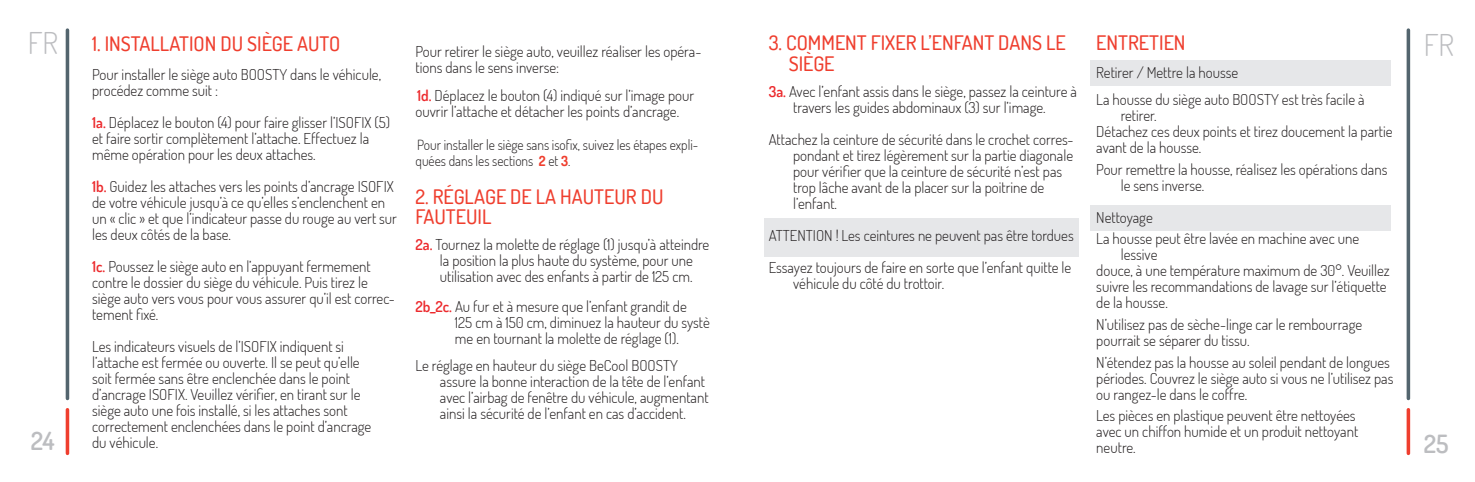
<style>
.page{position:relative;width:1475px;height:482px;background:#fff}
.page>*{position:absolute;margin:0;border:0;box-sizing:border-box;transform-origin:0 0}
.t1{font:300 30px "Dosis";color:#bcbdc0}
.t2{font:600 25px "Dosis";color:#bcbdc0}
.titulo_apartados{font:500 20px/20.4px "Dosis";color:#ef3e2e}
.texto{font:300 15px/16px "Dosis";color:#231f20}
.texto-2{font:300 14px/16.8px "Dosis";color:#231f20}
.s1{font-weight:600;color:#ec2a2d}
.s2{font-weight:700;color:#ef3e2e}
</style>
<div class="page">
<hr style="left:1406px;top:30px;width:3px;height:368px;background:#53656e">
<hr style="left:66px;top:30px;width:3px;height:368px;background:#53656e">
<hr style="left:1406px;top:410px;width:3px;height:43px;background:#ef3e2e">
<hr style="left:66px;top:410px;width:3px;height:43px;background:#ef3e2e">
<div style="left:1090px;top:61px;width:300px;height:25px;background:#e6e7e9"></div>
<div style="left:1090px;top:205px;width:300px;height:26px;background:#e6e7e9"></div>
<div style="left:764px;top:218px;width:315px;height:39px;background:#e6e7e9"></div>
<h1 class="t1" style="left:28px;top:23px;width:32px">FR</h1>
<h1 class="t1" style="left:1423px;top:25px;width:32px">FR</h1>
<p class="titulo_apartados" style="left:92px;top:33px;width:249px">1. INSTALLATION DU SIÈGE AUTO</p>
<p class="texto" style="left:92px;top:66px;width:290px">Pour installer le siège auto BOOSTY dans le véhicule,</p>
<p class="texto" style="left:92px;top:82px;width:127px">procédez comme suit :</p>
<p class="texto" style="left:92px;top:114px;width:299px"><span class="s1">1a.</span> Déplacez le bouton (4) pour faire glisser l’ISOFIX (5)</p>
<p class="texto" style="left:92px;top:130px;width:278px">et faire sortir complètement l’attache. Effectuez la</p>
<p class="texto" style="left:92px;top:146px;width:225px">même opération pour les deux attaches.</p>
<p class="texto" style="left:92px;top:178px;width:303px"><span class="s1">1b.</span> Guidez les attaches vers les points d’ancrage ISOFIX</p>
<p class="texto" style="left:92px;top:194px;width:294px">de votre véhicule jusqu’à ce qu’elles s’enclenchent en</p>
<p class="texto" style="left:92px;top:210px;width:306px">un « clic » et que l’indicateur passe du rouge au vert sur</p>
<p class="texto" style="left:92px;top:226px;width:140px">les deux côtés de la base.</p>
<p class="texto" style="left:92px;top:258px;width:280px"><span class="s1">1c.</span> Poussez le siège auto en l’appuyant fermement</p>
<p class="texto" style="left:92px;top:274px;width:277px">contre le dossier du siège du véhicule. Puis tirez le</p>
<p class="texto" style="left:92px;top:290px;width:304px">siège auto vers vous pour vous assurer qu’il est correc-</p>
<p class="texto" style="left:92px;top:306px;width:68px">tement fixé.</p>
<p class="texto" style="left:92px;top:338px;width:253px">Les indicateurs visuels de l’ISOFIX indiquent si</p>
<p class="texto" style="left:92px;top:354px;width:269px">l’attache est fermée ou ouverte. Il se peut qu’elle</p>
<p class="texto" style="left:92px;top:370px;width:259px">soit fermée sans être enclenchée dans le point</p>
<p class="texto" style="left:92px;top:386px;width:270px">d’ancrage ISOFIX. Veuillez vérifier, en tirant sur le</p>
<p class="texto" style="left:92px;top:402px;width:257px">siège auto une fois installé, si les attaches sont</p>
<p class="texto" style="left:92px;top:418px;width:281px">correctement enclenchées dans le point d’ancrage</p>
<p class="texto" style="left:92px;top:434px;width:67px">du véhicule.</p>
<p class="titulo_apartados" style="left:1096px;top:32px;width:91px">ENTRETIEN</p>
<p class="texto" style="left:1096px;top:64px;width:143px">Retirer / Mettre la housse</p>
<p class="texto" style="left:1120px;top:91px;width:245px;text-indent:-24px">La housse du siège auto BOOSTY est très facile à retirer.</p>
<p class="texto" style="left:1096px;top:123px;width:298px">Détachez ces deux points et tirez doucement la partie</p>
<p class="texto" style="left:1096px;top:139px;width:106px">avant de la housse.</p>
<p class="texto" style="left:1120px;top:161px;width:268px;text-indent:-24px">Pour remettre la housse, réalisez les opérations dans le sens inverse.</p>
<p class="texto" style="left:1096px;top:209px;width:58px">Nettoyage</p>
<p class="texto" style="left:1120px;top:230px;width:240px;text-indent:-24px">La housse peut être lavée en machine avec une lessive</p>
<p class="texto" style="left:1096px;top:262px;width:295px">douce, à une température maximum de 30°. Veuillez</p>
<p class="texto" style="left:1096px;top:278px;width:292px">suivre les recommandations de lavage sur l’étiquette</p>
<p class="texto" style="left:1096px;top:294px;width:73px">de la housse.</p>
<p class="texto" style="left:1096px;top:316px;width:267px">N’utilisez pas de sèche-linge car le rembourrage</p>
<p class="texto" style="left:1096px;top:332px;width:155px">pourrait se séparer du tissu.</p>
<p class="texto" style="left:1096px;top:354px;width:295px">N’étendez pas la housse au soleil pendant de longues</p>
<p class="texto" style="left:1096px;top:370px;width:298px">périodes. Couvrez le siège auto si vous ne l’utilisez pas</p>
<p class="texto" style="left:1096px;top:386px;width:152px">ou rangez-le dans le coffre.</p>
<p class="texto" style="left:1096px;top:407px;width:261px">Les pièces en plastique peuvent être nettoyées</p>
<p class="texto" style="left:1096px;top:423px;width:263px">avec un chiffon humide et un produit nettoyant</p>
<p class="texto" style="left:1096px;top:439px;width:41px">neutre.</p>
<p class="titulo_apartados" style="left:788px;top:32px;width:279px;text-indent:-20px">3. COMMENT FIXER L’ENFANT DANS LE<br>SIÈGE</p>
<p class="texto" style="left:768px;top:83px;width:310px;text-align:center"><span class="s1">3a.</span> Avec l’enfant assis dans le siège, passez la ceinture à travers les guides abdominaux (3) sur l’image.</p>
<p class="texto" style="left:793px;top:131px;width:282px;text-indent:-24px">Attachez la ceinture de sécurité dans le crochet corres&shy;pondant et tirez légèrement sur la partie diagonale pour vérifier que la ceinture de sécurité n’est pas trop lâche avant de la placer sur la poitrine de l’enfant.</p>
<p class="texto" style="left:768px;top:227px;width:306px">ATTENTION ! Les ceintures ne peuvent pas être tordues</p>
<p class="texto" style="left:793px;top:259px;width:279px;text-indent:-24px">Essayez toujours de faire en sorte que l’enfant quitte le véhicule du côté du trottoir.</p>
<p class="texto" style="left:415px;top:43px;width:287px">Pour retirer le siège auto, veuillez réaliser les opéra-</p>
<p class="texto" style="left:415px;top:59px;width:145px">tions dans le sens inverse:</p>
<p class="texto" style="left:415px;top:87px;width:280px"><span class="s1">1d.</span> Déplacez le bouton (4) indiqué sur l’image pour ouvrir l’attache et détacher les points d’ancrage.</p>
<p class="texto-2" style="left:415px;top:136px;width:284px">Pour installer le siège sans isofix, suivez les étapes expli&shy;quées dans les sections <span class="s2">2</span> et <span class="s2">3</span>.</p>
<p class="titulo_apartados" style="left:415px;top:186px;width:249px">2. RÉGLAGE DE LA HAUTEUR DU<br>FAUTEUIL</p>
<p class="texto" style="left:415px;top:236px;width:295px;text-align:center"><span class="s1">2a.</span> Tournez la molette de réglage (1) jusqu’à atteindre la position la plus haute du système, pour une utilisation avec des enfants à partir de 125 cm.</p>
<p class="texto" style="left:455px;top:298px;width:256px;text-indent:-39px"><span class="s1">2b_2c.</span> Au fur et à mesure que l’enfant grandit de<br>125 cm à 150 cm, diminuez la hauteur du systè me en tournant la molette de réglage (1).</p>
<p class="texto" style="left:440px;top:357px;width:270px;text-indent:-24px">Le réglage en hauteur du siège BeCool BOOSTY assure la bonne interaction de la tête de l’enfant avec l’airbag de fenêtre du véhicule, augmentant ainsi la sécurité de l’enfant en cas d’accident.</p>
<h2 class="t2" style="left:31px;top:425px;width:25px">24</h2>
<h2 class="t2" style="left:1423px;top:427px;width:26px">25</h2>
</div>
